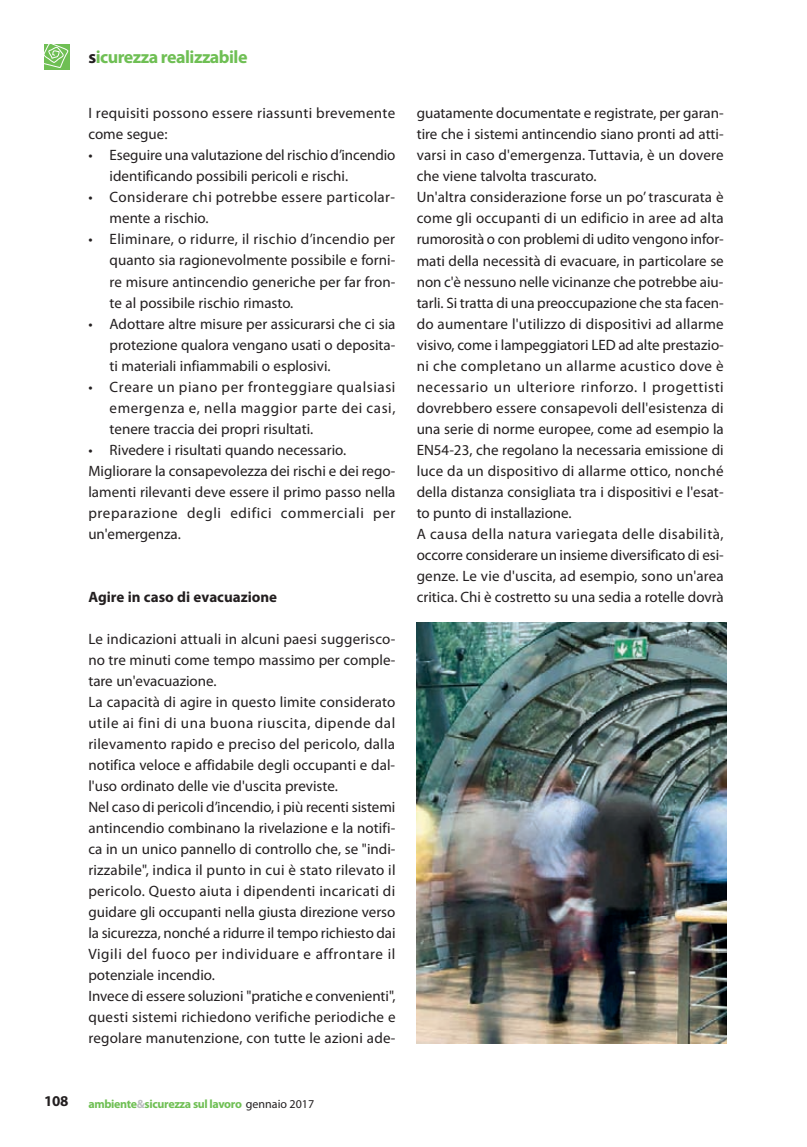
<style>
.page{position:relative;width:807px;height:1147px;background:#fff}
.page>*{position:absolute;margin:0;border:0;box-sizing:border-box;transform-origin:0 0}
.t1{font:700 18px "Myriad Pro";letter-spacing:-.03em;color:#6fbf54}
.t2{font:15px/21px "Myriad Pro";letter-spacing:.005em;color:#231f20}
.t3{font:15px/21px "Myriad Pro";letter-spacing:.025em;color:#231f20}
.t4{font:700 15px "Myriad Pro";color:#231f20}
.t5{font:700 12px "Myriad Pro";letter-spacing:-.03em;color:#6fbf54}
.s1{color:#231f20}
.s2{color:#bcbdc0}
.s3{font-family:"Myriad";font-weight:400;color:#231f20}
</style>
<div class="page">
<div style="left:44px;top:44px;width:26px;height:25px;background:#6fbf54"></div>
<svg style="left:44px;top:44px;width:24px;height:24px"></svg>
<img style="left:416px;top:622px;width:310px;height:420px">
<p class="t1" style="left:88px;top:51px;width:161px"><span class="s1">s</span>icurezza realizzabile</p>
<p class="t2" style="left:88px;top:104px;width:308px">I requisiti possono essere riassunti brevemente come segue:</p>
<p class="t2" style="left:110px;top:146px;width:287px;text-indent:-21px">• Eseguire una valutazione del rischio d’incendio identificando possibili pericoli e rischi.</p>
<p class="t3" style="left:110px;top:188px;width:287px;text-indent:-21px">• Considerare chi potrebbe essere particolar&shy;mente a rischio.</p>
<p class="t2" style="left:110px;top:230px;width:287px;text-align:justify;text-indent:-21px">• Eliminare, o ridurre, il rischio d’incendio per quanto sia ragionevolmente possibile e forni&shy;re misure antincendio generiche per far fron&shy;te al possibile rischio rimasto.</p>
<p class="t2" style="left:110px;top:314px;width:287px;text-align:justify;text-indent:-21px">• Adottare altre misure per assicurarsi che ci sia protezione qualora vengano usati o deposita&shy;ti materiali infiammabili o esplosivi.</p>
<p class="t2" style="left:110px;top:377px;width:287px;text-align:justify;text-indent:-21px">• Creare un piano per fronteggiare qualsiasi emergenza e, nella maggior parte dei casi, tenere traccia dei propri risultati.</p>
<p class="t2" style="left:88px;top:440px;width:308px">• Rivedere i risultati quando necessario.<br>Migliorare la consapevolezza dei rischi e dei rego&shy;lamenti rilevanti deve essere il primo passo nella preparazione degli edifici commerciali per un'emergenza.</p>
<p class="t4" style="left:88px;top:591px;width:190px">Agire in caso di evacuazione</p>
<p class="t2" style="left:88px;top:629px;width:308px">Le indicazioni attuali in alcuni paesi suggerisco&shy;no tre minuti come tempo massimo per comple&shy;tare un'evacuazione.<br>La capacità di agire in questo limite considerato utile ai fini di una buona riuscita, dipende dal rilevamento rapido e preciso del pericolo, dalla notifica veloce e affidabile degli occupanti e dal&shy;l'uso ordinato delle vie d'uscita previste.<br>Nel caso di pericoli d’incendio, i più recenti sistemi antincendio combinano la rivelazione e la notifi&shy;ca in un unico pannello di controllo che, se "indi&shy;rizzabile", indica il punto in cui è stato rilevato il pericolo. Questo aiuta i dipendenti incaricati di guidare gli occupanti nella giusta direzione verso la sicurezza, nonché a ridurre il tempo richiesto dai Vigili del fuoco per individuare e affrontare il potenziale incendio.<br>Invece di essere soluzioni "pratiche e convenienti", questi sistemi richiedono verifiche periodiche e regolare manutenzione, con tutte le azioni ade-</p>
<p class="t4" style="left:44px;top:1094px;width:26px">108</p>
<p class="t5" style="left:88px;top:1098px;width:227px">ambiente<span class="s2">&amp;</span>sicurezza sul lavoro <span class="s3">gennaio 2017</span></p>
<p class="t2" style="left:416px;top:104px;width:308px">guatamente documentate e registrate, per garan&shy;tire che i sistemi antincendio siano pronti ad atti&shy;varsi in caso d'emergenza. Tuttavia, è un dovere che viene talvolta trascurato.<br>Un'altra considerazione forse un po’ trascurata è come gli occupanti di un edificio in aree ad alta rumorosità o con problemi di udito vengono infor&shy;mati della necessità di evacuare, in particolare se non c'è nessuno nelle vicinanze che potrebbe aiu&shy;tarli. Si tratta di una preoccupazione che sta facen&shy;do aumentare l'utilizzo di dispositivi ad allarme visivo, come i lampeggiatori LED ad alte prestazio&shy;ni che completano un allarme acustico dove è necessario un ulteriore rinforzo. I progettisti dovrebbero essere consapevoli dell'esistenza di una serie di norme europee, come ad esempio la EN54-23, che regolano la necessaria emissione di luce da un dispositivo di allarme ottico, nonché della distanza consigliata tra i dispositivi e l'esat&shy;to punto di installazione.<br>A causa della natura variegata delle disabilità, occorre considerare un insieme diversificato di esi&shy;genze. Le vie d'uscita, ad esempio, sono un'area critica. Chi è costretto su una sedia a rotelle dovrà</p>
</div>
